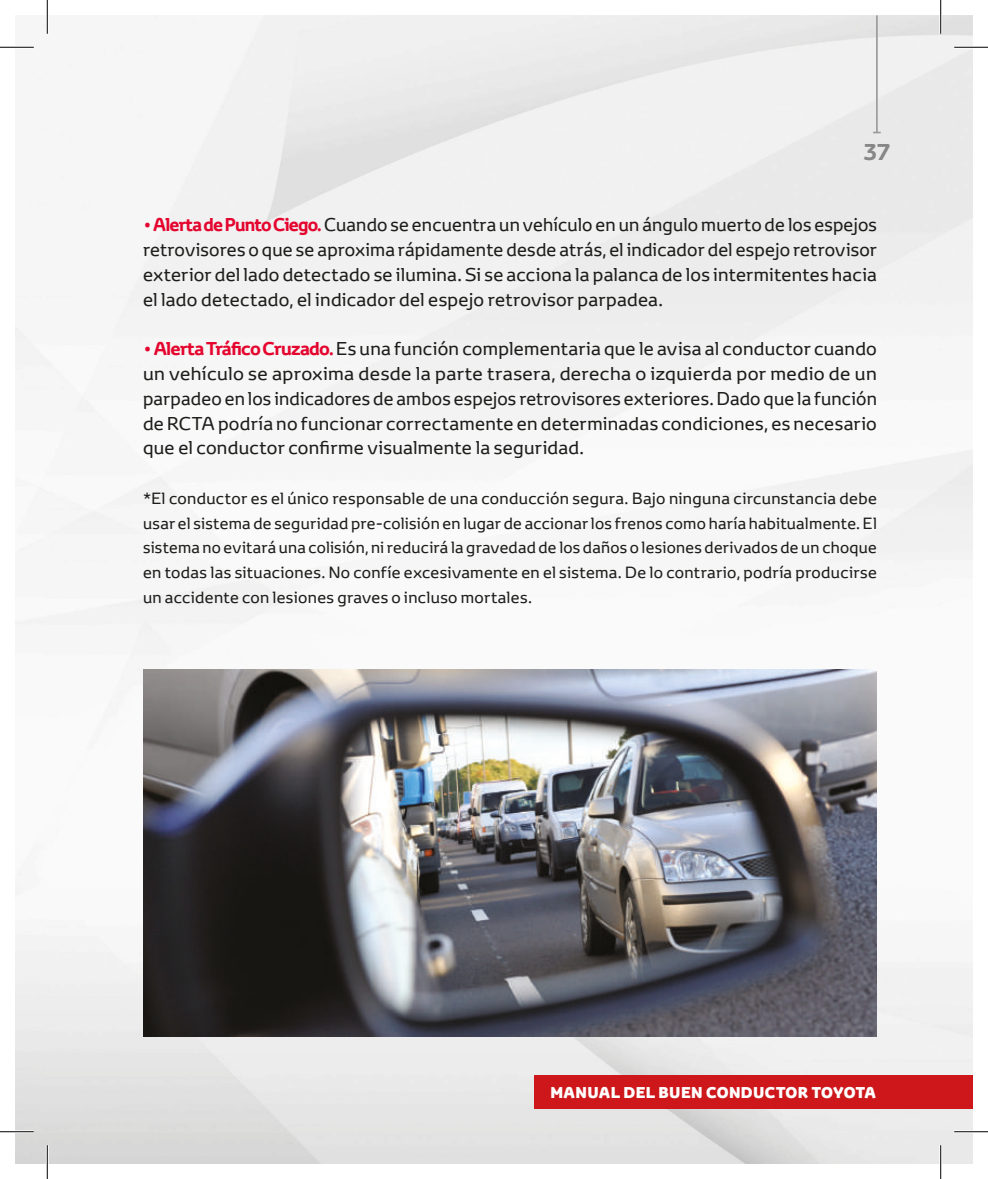
<style>
.page{position:relative;width:988px;height:1179px;background:#fff}
.page>*{position:absolute;margin:0;border:0;box-sizing:border-box;transform-origin:0 0}
.t1{font:700 22.5px "Toyota Display";color:#878787}
.t2{font:18px/24.8px "Toyota Display";letter-spacing:.015em;color:#1d1d1b;text-align:justify}
.t3{font:15.75px/24.8px "Toyota Display";letter-spacing:.02em;color:#1d1d1b;text-align:justify}
.t4{font:800 15.3px "Toyota Display";letter-spacing:.025em;color:#fff}
.s1{font-weight:700;color:#e4042e}
</style>
<div class="page">
<img style="left:15px;top:15px;width:957px;height:1148px">
<div style="left:533px;top:1075px;width:439px;height:33px;background:#cd171a"></div>
<hr style="left:876px;top:15px;width:1px;height:118px;background:#9b9b9a">
<img style="left:143px;top:669px;width:733px;height:367px">
<hr style="left:0;top:46px;width:34px;height:3px;background:#fff">
<hr style="left:954px;top:46px;width:33px;height:3px;background:#fff">
<hr style="left:0;top:1130px;width:34px;height:3px;background:#fff">
<hr style="left:954px;top:1130px;width:33px;height:3px;background:#fff">
<hr style="left:46px;top:0;width:3px;height:34px;background:#fff">
<hr style="left:46px;top:1145px;width:3px;height:34px;background:#fff">
<hr style="left:939px;top:0;width:3px;height:34px;background:#fff">
<hr style="left:939px;top:1145px;width:3px;height:34px;background:#fff">
<hr style="left:0;top:47px;width:34px;height:1px;background:#000">
<hr style="left:954px;top:47px;width:33px;height:1px;background:#000">
<hr style="left:0;top:1131px;width:34px;height:1px;background:#000">
<hr style="left:954px;top:1131px;width:33px;height:1px;background:#000">
<hr style="left:47px;top:0;width:1px;height:34px;background:#000">
<hr style="left:47px;top:1145px;width:1px;height:34px;background:#000">
<hr style="left:940px;top:0;width:1px;height:34px;background:#000">
<hr style="left:940px;top:1145px;width:1px;height:34px;background:#000">
<p class="t1" style="left:863px;top:136px;width:27px">37</p>
<p class="t2" style="left:143px;top:212px;width:735px"><span class="s1">• Alerta de Punto Ciego.</span> Cuando se encuentra un vehículo en un ángulo muerto de los espejos retrovisores o que se aproxima rápidamente desde atrás, el indicador del espejo retrovisor exterior del lado detectado se ilumina. Si se acciona la palanca de los intermitentes hacia el lado detectado, el indicador del espejo retrovisor parpadea.</p>
<p class="t2" style="left:143px;top:336px;width:735px"><span class="s1">• Alerta Tráfico Cruzado.</span> Es una función complementaria que le avisa al conductor cuando un vehículo se aproxima desde la parte trasera, derecha o izquierda por medio de un parpadeo en los indicadores de ambos espejos retrovisores exteriores. Dado que la función de RCTA podría no funcionar correctamente en determinadas condiciones, es necesario que el conductor confirme visualmente la seguridad.</p>
<p class="t3" style="left:143px;top:485px;width:735px">*El conductor es el único responsable de una conducción segura. Bajo ninguna circunstancia debe usar el sistema de seguridad pre-colisión en lugar de accionar los frenos como haría habitualmente. El sistema no evitará una colisión, ni reducirá la gravedad de los daños o lesiones derivados de un choque en todas las situaciones. No confíe excesivamente en el sistema. De lo contrario, podría producirse un accidente con lesiones graves o incluso mortales.</p>
<p class="t4" style="left:550px;top:1081px;width:327px">MANUAL DEL BUEN CONDUCTOR TOYOTA</p>
</div>
